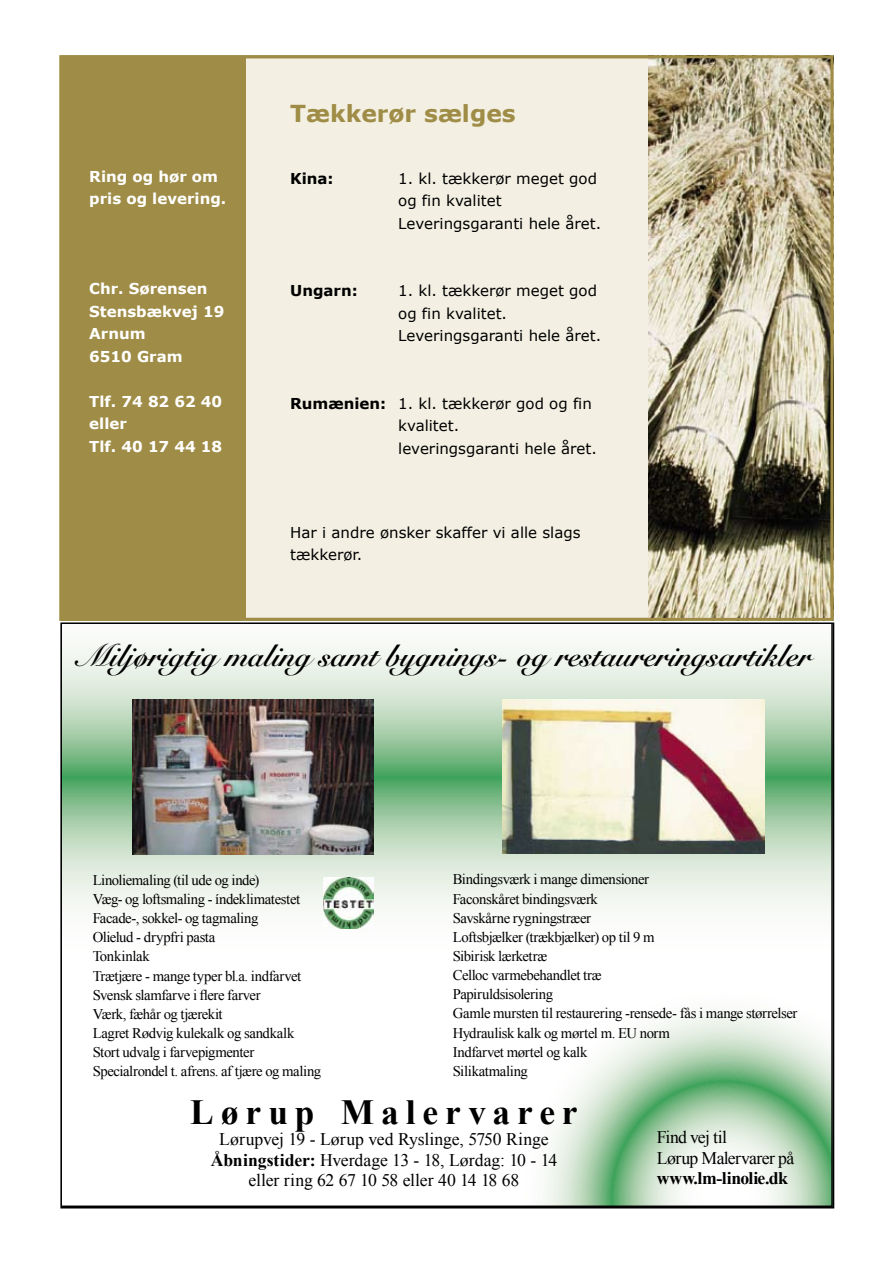
<style>
.page{position:relative;width:893px;height:1263px;background:#fff}
.page>*{position:absolute;margin:0;border:0;box-sizing:border-box;transform-origin:0 0}
.t1{font:700 35.4px "Times New Roman";letter-spacing:.195em;color:#000}
.t2{font:30.9px "Snell Roundhand Bold Script";color:#000}
.t3{font:700 23.4px "Verdana";color:#9f8c46}
.t4{font:17.7px/20.5px "Times New Roman";letter-spacing:-.015em;color:#000;text-align:center}
.t5{font:17.7px/20.5px "Times New Roman";letter-spacing:-.035em;color:#000}
.t6{font:700 17.7px "Times New Roman";letter-spacing:-.015em;color:#000}
.t7{font:15px/22.5px "Verdana";color:#000}
.t8{font:700 15px/22.5px "Verdana";color:#fff}
.t9{font:700 15px "Verdana";color:#000}
.t10{font:14.7px/19.2px "Times New Roman";letter-spacing:-.025em;color:#000}
.s1{font-weight:700}
</style>
<div class="page">
<div style="left:61px;top:57px;width:771px;height:562px;background:#f3f0e3"></div>
<img style="left:648px;top:59px;width:181px;height:558px">
<div style="left:60px;top:56px;width:185px;height:564px;background:#9f8c46"></div>
<div style="left:60px;top:55px;width:773px;height:566px;border:3px solid #9f8c46"></div>
<svg style="left:63px;top:645px;width:768px;height:284px"></svg>
<svg style="left:545px;top:1012px;width:286px;height:193px"></svg>
<img style="left:132px;top:700px;width:241px;height:154px">
<img style="left:503px;top:700px;width:262px;height:154px">
<img style="left:323px;top:878px;width:50px;height:50px">
<p class="t8" style="left:89px;top:165px;width:138px">Ring og hør om pris og levering.</p>
<p class="t8" style="left:89px;top:277px;width:137px">Chr. Sørensen<br>Stensbækvej 19<br>Arnum<br>6510 Gram</p>
<p class="t8" style="left:89px;top:390px;width:134px">Tlf. 74 82 62 40 eller<br>Tlf. 40 17 44 18</p>
<h3 class="t3" style="left:290px;top:99px;width:227px">Tækkerør sælges</h3>
<p class="t9" style="left:290px;top:169px;width:45px">Kina:</p>
<p class="t7" style="left:398px;top:166px;width:204px">1. kl. tækkerør meget god og fin kvalitet<br>Leveringsgaranti hele året.</p>
<p class="t9" style="left:290px;top:281px;width:69px">Ungarn:</p>
<p class="t7" style="left:398px;top:279px;width:204px">1. kl. tækkerør meget god og fin kvalitet.<br>Leveringsgaranti hele året.</p>
<p class="t7" style="left:398px;top:391px;width:200px;text-indent:-108px"><span class="s1">Rumænien:</span> 1. kl. tækkerør god og fin kvalitet.<br>leveringsgaranti hele året.</p>
<p class="t7" style="left:290px;top:520px;width:292px">Har i andre ønsker skaffer vi alle slags tækkerør.</p>
<h2 class="t2" style="left:79px;top:637px;width:734px">Miljørigtig maling samt bygnings- og restaureringsartikler</h2>
<p class="t10" style="left:93px;top:870px;width:230px">Linoliemaling (til ude og inde)<br>Væg- og loftsmaling - índeklimatestet<br>Facade-, sokkel- og tagmaling<br>Olielud - drypfri pasta<br>Tonkinlak<br>Trætjære - mange typer bl.a. indfarvet<br>Svensk slamfarve i flere farver<br>Værk, fæhår og tjærekit<br>Lagret Rødvig kulekalk og sandkalk<br>Stort udvalg i farvepigmenter<br>Specialrondel t. afrens. af tjære og maling</p>
<p class="t10" style="left:453px;top:870px;width:346px">Bindingsværk i mange dimensioner<br>Faconskåret bindingsværk<br>Savskårne rygningstræer<br>Loftsbjælker (trækbjælker) op til 9 m<br>Sibirisk lærketræ<br>Celloc varmebehandlet træ<br>Papiruldsisolering<br>Gamle mursten til restaurering -rensede- fås i mange størrelser<br>Hydraulisk kalk og mørtel m. EU norm<br>Indfarvet mørtel og kalk<br>Silikatmaling</p>
<h1 class="t1" style="left:190px;top:1088px;width:389px">Lørup Malervarer</h1>
<p class="t4" style="left:211px;top:1128px;width:348px">Lørupvej 19 - Lørup ved Ryslinge, 5750 Ringe<br><span class="s1">Åbningstider:</span> Hverdage 13 - 18, Lørdag: 10 - 14 eller ring 62 67 10 58 eller 40 14 18 68</p>
<p class="t5" style="left:657px;top:1126px;width:139px">Find vej til<br>Lørup Malervarer på</p>
<p class="t6" style="left:657px;top:1166px;width:133px">www.lm-linolie.dk</p>
</div>
